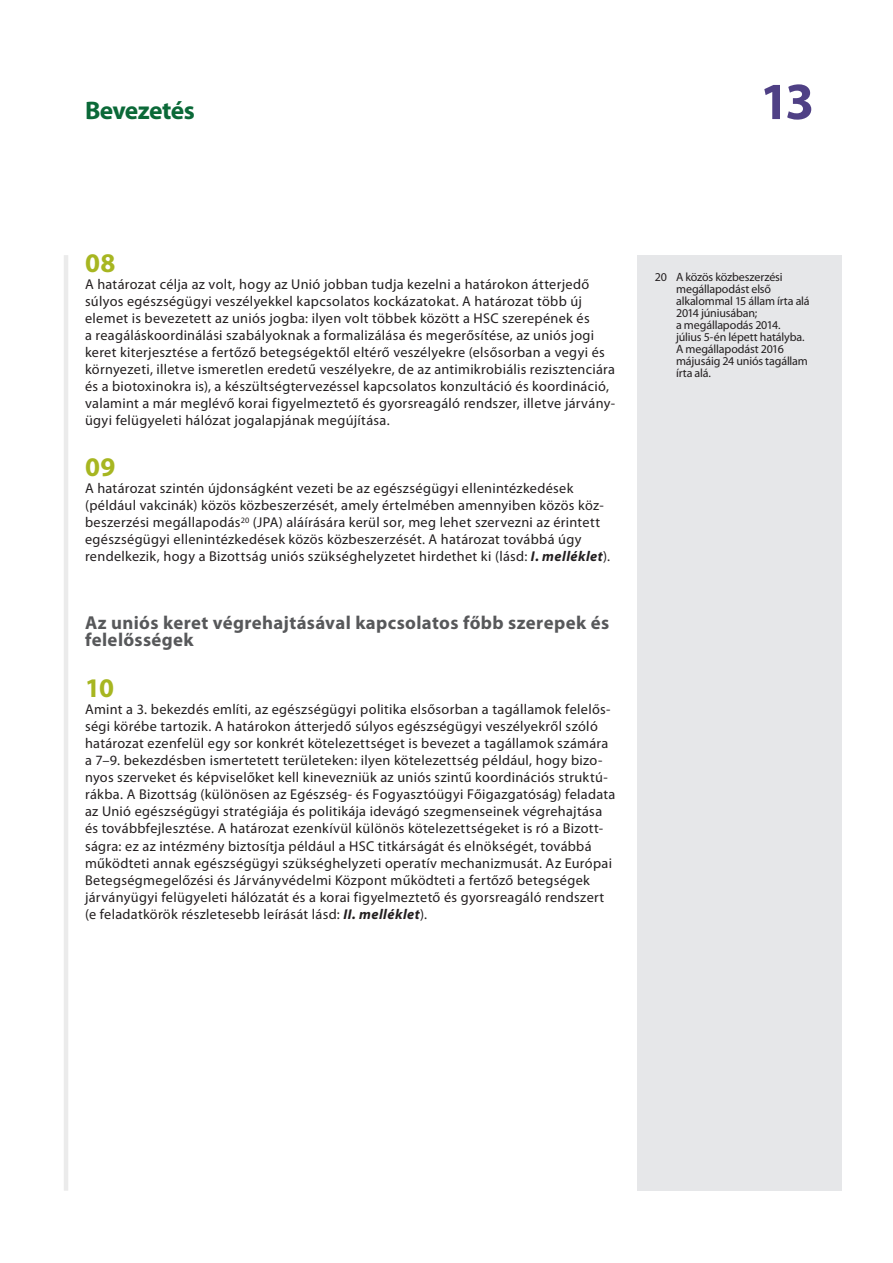
<style>
.page{position:relative;width:893px;height:1263px;background:#fff}
.page>*{position:absolute;margin:0;border:0;box-sizing:border-box;transform-origin:0 0}
.t1{font:700 52.5px "Myriad Pro";color:#4f4085}
.E_05_-_CHAP__1__TEXT{font:700 27px "Myriad Pro";color:#a7b621}
.t2{font:700 25.5px "Myriad Pro";letter-spacing:-.025em;color:#0b6938}
.E_03_-_CHAP__TITRE_A{font:700 18.75px/17px "Myriad Pro";letter-spacing:.02em;color:#57585a}
.E_05_-_CHAP__1__TEXT-2{font:14.25px/17px "Myriad Pro";letter-spacing:.025em;color:#231f20}
.E_08_-_CHAP__FOOTNOT{font:12px/12px "Myriad Pro";letter-spacing:-.015em;color:#231f20}
.s1{font-weight:700;font-style:italic}
</style>
<div class="page">
<hr style="left:64px;top:255px;width:4px;height:936px;background:#ebebeb">
<div style="left:638px;top:255px;width:204px;height:936px;background:#e6e7e9"></div>
<h3 class="t2" style="left:85px;top:96px;width:111px">Bevezetés</h3>
<h1 class="t1" style="left:760px;top:72px;width:56px">13</h1>
<p class="E_05_-_CHAP__1__TEXT" style="left:85px;top:248px;width:32px">08</p>
<p class="E_05_-_CHAP__1__TEXT-2" style="left:85px;top:276px;width:532px">A határozat célja az volt, hogy az Unió jobban tudja kezelni a határokon átterjedő súlyos egészségügyi veszélyekkel kapcsolatos kockázatokat. A határozat több új elemet is bevezetett az uniós jogba: ilyen volt többek között a HSC szerepének és<br>a reagáláskoordinálási szabályoknak a formalizálása és megerősítése, az uniós jogi keret kiterjesztése a fertőző betegségektől eltérő veszélyekre (elsősorban a vegyi és környezeti, illetve ismeretlen eredetű veszélyekre, de az antimikrobiális rezisztenciára és a biotoxinokra is), a készültségtervezéssel kapcsolatos konzultáció és koordináció, valamint a már meglévő korai figyelmeztető és gyorsreagáló rendszer, illetve járvány&shy;ügyi felügyeleti hálózat jogalapjának megújítása.</p>
<p class="E_05_-_CHAP__1__TEXT" style="left:85px;top:452px;width:32px">09</p>
<p class="E_05_-_CHAP__1__TEXT-2" style="left:85px;top:480px;width:527px">A határozat szintén újdonságként vezeti be az egészségügyi ellenintézkedések (például vakcinák) közös közbeszerzését, amely értelmében amennyiben közös köz&shy;beszerzési megállapodás<sup>20</sup> (JPA) aláírására kerül sor, meg lehet szervezni az érintett egészségügyi ellenintézkedések közös közbeszerzését. A határozat továbbá úgy rendelkezik, hogy a Bizottság uniós szükséghelyzetet hirdethet ki (lásd: <span class="s1">I. melléklet</span>).</p>
<p class="E_03_-_CHAP__TITRE_A" style="left:85px;top:615px;width:526px">Az uniós keret végrehajtásával kapcsolatos főbb szerepek és felelősségek</p>
<p class="E_05_-_CHAP__1__TEXT" style="left:85px;top:673px;width:31px">10</p>
<p class="E_05_-_CHAP__1__TEXT-2" style="left:85px;top:701px;width:532px">Amint a 3. bekezdés említi, az egészségügyi politika elsősorban a tagállamok felelős&shy;ségi körébe tartozik. A határokon átterjedő súlyos egészségügyi veszélyekről szóló határozat ezenfelül egy sor konkrét kötelezettséget is bevezet a tagállamok számára a 7–9. bekezdésben ismertetett területeken: ilyen kötelezettség például, hogy bizo&shy;nyos szerveket és képviselőket kell kinevezniük az uniós szintű koordinációs struktú&shy;rákba. A Bizottság (különösen az Egészség- és Fogyasztóügyi Főigazgatóság) feladata az Unió egészségügyi stratégiája és politikája idevágó szegmenseinek végrehajtása és továbbfejlesztése. A határozat ezenkívül különös kötelezettségeket is ró a Bizott&shy;ságra: ez az intézmény biztosítja például a HSC titkárságát és elnökségét, továbbá működteti annak egészségügyi szükséghelyzeti operatív mechanizmusát. Az Európai Betegségmegelőzési és Járványvédelmi Központ működteti a fertőző betegségek járványügyi felügyeleti hálózatát és a korai figyelmeztető és gyorsreagáló rendszert (e feladatkörök részletesebb leírását lásd: <span class="s1">II. melléklet</span>).</p>
<p class="E_08_-_CHAP__FOOTNOT" style="left:676px;top:271px;width:135px;text-indent:-21px">20 A közös közbeszerzési megállapodást első alkalommal 15 állam írta alá<br>2014 júniusában;<br>a megállapodás 2014.<br>július 5-én lépett hatályba.<br>A megállapodást 2016 májusáig 24 uniós tagállam írta alá.</p>
</div>
